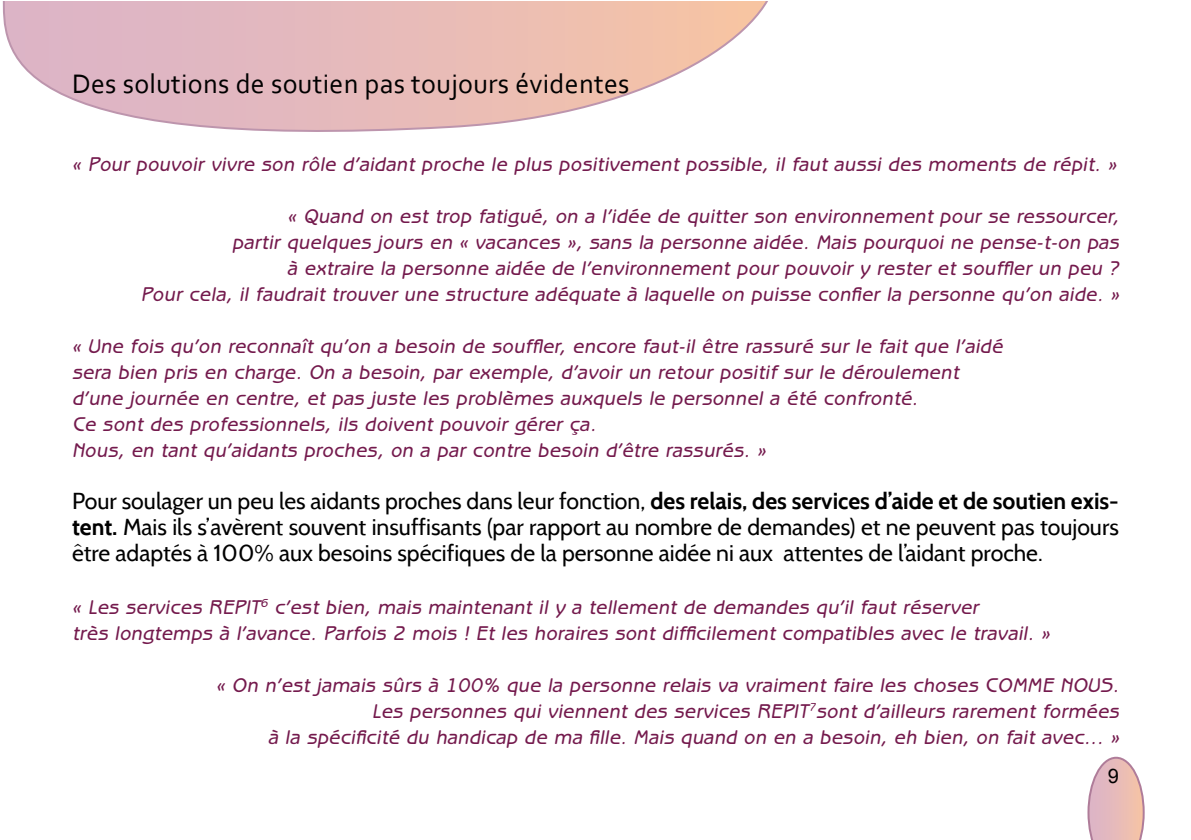
<style>
.page{position:relative;width:1191px;height:840px;background:#fff}
.page>*{position:absolute;margin:0;border:0;box-sizing:border-box;transform-origin:0 0}
.t1{font:28px "Corbel";letter-spacing:.01em;color:#000}
.t2{font:23px/26px "Cabin";color:#000;text-align:justify}
.t3{font:italic 500 20px/26px "Benguiat Gothic";letter-spacing:.02em;color:#741a4d;text-align:right}
.t4{font:20px "Arial";color:#000}
.s1{font-weight:700}
</style>
<div class="page">
<svg style="left:1087px;top:756px;width:57px;height:83px"></svg>
<svg style="left:2px;top:1px;width:766px;height:131px"></svg>
<h1 class="t1" style="left:72px;top:66px;width:559px">Des solutions de soutien pas toujours évidentes</h1>
<p class="t3" style="left:72px;top:151px;width:1045px">« Pour pouvoir vivre son rôle d’aidant proche le plus positivement possible, il faut aussi des moments de répit. »</p>
<p class="t3" style="left:141px;top:203px;width:979px">« Quand on est trop fatigué, on a l’idée de quitter son environnement pour se ressourcer,<br>partir quelques jours en « vacances », sans la personne aidée. Mais pourquoi ne pense-t-on pas<br>à extraire la personne aidée de l’environnement pour pouvoir y rester et souffler un peu ?<br>Pour cela, il faudrait trouver une structure adéquate à laquelle on puisse confier la personne qu’on aide. »</p>
<p class="t3" style="left:72px;top:333px;width:932px;text-align:left">« Une fois qu’on reconnaît qu’on a besoin de souffler, encore faut-il être rassuré sur le fait que l’aidé sera bien pris en charge. On a besoin, par exemple, d’avoir un retour positif sur le déroulement d’une journée en centre, et pas juste les problèmes auxquels le personnel a été confronté.<br>Ce sont des professionnels, ils doivent pouvoir gérer ça.<br>Nous, en tant qu’aidants proches, on a par contre besoin d’être rassurés. »</p>
<p class="t2" style="left:72px;top:488px;width:1048px">Pour soulager un peu les aidants proches dans leur fonction, <span class="s1">des relais, des services d’aide et de soutien exis&shy;tent.</span> Mais ils s’avèrent souvent insuffisants (par rapport au nombre de demandes) et ne peuvent pas toujours être adaptés à 100% aux besoins spécifiques de la personne aidée ni aux attentes de l’aidant proche.</p>
<p class="t3" style="left:72px;top:593px;width:979px;text-align:left">« Les services REPIT<sup>6</sup> c’est bien, mais maintenant il y a tellement de demandes qu’il faut réserver<br>très longtemps à l’avance. Parfois 2 mois ! Et les horaires sont difficilement compatibles avec le travail. »</p>
<p class="t3" style="left:216px;top:671px;width:904px">« On n’est jamais sûrs à 100% que la personne relais va vraiment faire les choses COMME NOUS.<br>Les personnes qui viennent des services REPIT<sup>7</sup>sont d’ailleurs rarement formées<br>à la spécificité du handicap de ma fille. Mais quand on en a besoin, eh bien, on fait avec... »</p>
<p class="t4" style="left:1107px;top:764px;width:13px">9</p>
</div>
